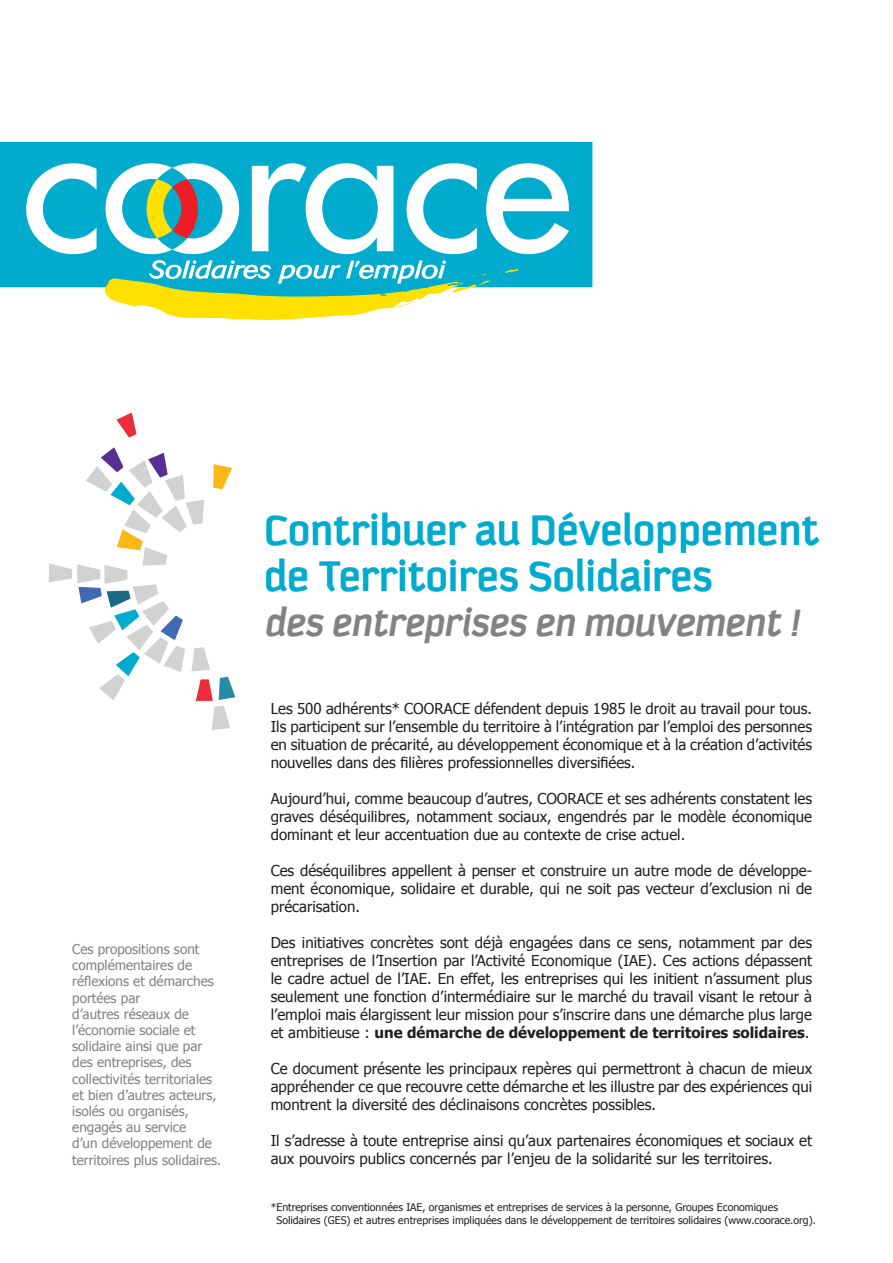
<style>
.page{position:relative;width:893px;height:1263px;background:#fff}
.page>*{position:absolute;margin:0;border:0;box-sizing:border-box;transform-origin:0 0}
.t1{font:700 46.2px/46.2px "Kautiva";color:#00abcd}
.t2{font:italic 700 42px "Kautiva";color:#808285}
.t3{font:15px/18px "Tahoma";color:#231f20;text-align:justify}
.t4{font:13.5px/16.2px "Tahoma";color:#808285}
.t5{font:10.5px/12.6px "Tahoma";color:#231f20}
.s1{font-weight:700}
</style>
<div class="page">
<svg style="left:49px;top:412px;width:187px;height:318px"></svg>
<div style="left:0;top:142px;width:593px;height:146px;background:#00abcd"></div>
<svg style="left:105px;top:163px;width:134px;height:91px"></svg>
<svg style="left:252px;top:163px;width:141px;height:91px"></svg>
<svg style="left:406px;top:163px;width:71px;height:91px"></svg>
<svg style="left:26px;top:163px;width:71px;height:91px"></svg>
<svg style="left:486px;top:163px;width:83px;height:91px"></svg>
<svg style="left:505px;top:269px;width:16px;height:4px"></svg>
<svg style="left:103px;top:260px;width:391px;height:60px"></svg>
<p class="t4" style="left:72px;top:940px;width:151px">Ces propositions sont complémentaires de réflexions et démarches portées par<br>d’autres réseaux de l’économie sociale et solidaire ainsi que par des entreprises, des collectivités territoriales et bien d’autres acteurs, isolés ou organisés, engagés au service<br>d’un développement de territoires plus solidaires.</p>
<h1 class="t1" style="left:264px;top:506px;width:557px">Contribuer au Développement de Territoires Solidaires</h1>
<h2 class="t2" style="left:264px;top:599px;width:537px">des entreprises en mouvement !</h2>
<p class="t3" style="left:271px;top:699px;width:543px">Les 500 adhérents* COORACE défendent depuis 1985 le droit au travail pour tous.<br>Ils participent sur l’ensemble du territoire à l’intégration par l’emploi des personnes en situation de précarité, au développement économique et à la création d’activités nouvelles dans des filières professionnelles diversifiées.</p>
<p class="t3" style="left:271px;top:789px;width:543px">Aujourd’hui, comme beaucoup d’autres, COORACE et ses adhérents constatent les graves déséquilibres, notamment sociaux, engendrés par le modèle économique dominant et leur accentuation due au contexte de crise actuel.</p>
<p class="t3" style="left:271px;top:861px;width:543px">Ces déséquilibres appellent à penser et construire un autre mode de développe&shy;ment économique, solidaire et durable, qui ne soit pas vecteur d’exclusion ni de précarisation.</p>
<p class="t3" style="left:271px;top:933px;width:543px">Des initiatives concrètes sont déjà engagées dans ce sens, notamment par des entreprises de l’Insertion par l’Activité Economique (IAE). Ces actions dépassent le cadre actuel de l’IAE. En effet, les entreprises qui les initient n’assument plus seulement une fonction d’intermédiaire sur le marché du travail visant le retour à l’emploi mais élargissent leur mission pour s’inscrire dans une démarche plus large et ambitieuse : <span class="s1">une démarche de développement de territoires solidaires</span>.</p>
<p class="t3" style="left:271px;top:1059px;width:543px">Ce document présente les principaux repères qui permettront à chacun de mieux appréhender ce que recouvre cette démarche et les illustre par des expériences qui montrent la diversité des déclinaisons concrètes possibles.</p>
<p class="t3" style="left:271px;top:1131px;width:543px">Il s’adresse à toute entreprise ainsi qu’aux partenaires économiques et sociaux et aux pouvoirs publics concernés par l’enjeu de la solidarité sur les territoires.</p>
<p class="t5" style="left:276px;top:1201px;width:541px;text-indent:-6px">*Entreprises conventionnées IAE, organismes et entreprises de services à la personne, Groupes Economiques<br>Solidaires (GES) et autres entreprises impliquées dans le développement de territoires solidaires (www.coorace.org).</p>
</div>
